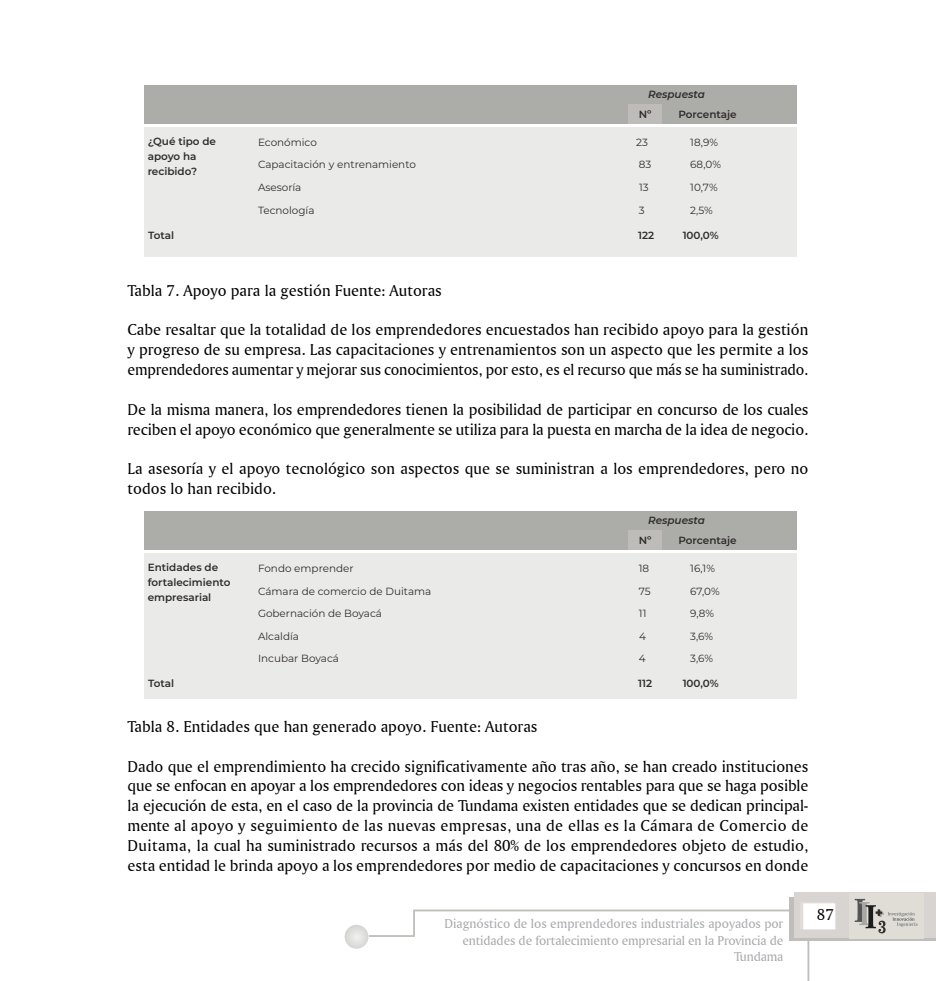
<style>
.page{position:relative;width:936px;height:981px;background:#fff}
.page>*{position:absolute;margin:0;border:0;box-sizing:border-box;transform-origin:0 0}
.t1{font:16.5px/19.8px "Amerigo BT Roman A";letter-spacing:-.01em;color:#000;text-align:justify}
.t2{font:13.5px/16.2px "Amerigo BT Roman A";letter-spacing:-.01em;color:#a7a9ac;text-align:right}
.t3{font:10.35px "Montserrat";color:#2f2d2c}
.t4{font:600 10.35px/15px "Montserrat";color:#2f2d2c}
.t5{font:italic 600 10.35px "Montserrat";color:#2f2d2c}
</style>
<div class="page">
<svg style="left:367px;top:909px;width:443px;height:71px"></svg>
<svg style="left:789px;top:897px;width:146px;height:43px"></svg>
<div style="left:794px;top:891px;width:141px;height:46px;background:#d7d4d2"></div>
<div style="left:848px;top:893px;width:75px;height:45px;background:#e0ddd7"></div>
<svg style="left:854px;top:898px;width:63px;height:35px"></svg>
<div style="left:799px;top:901px;width:34px;height:26px;background:#e0ddd7"></div>
<svg style="left:344px;top:924px;width:24px;height:24px"></svg>
<div style="left:803px;top:903px;width:32px;height:26px;background:#fff;border:2px solid #fff"></div>
<div style="left:144px;top:85px;width:652px;height:38px;background:#acaca9"></div>
<div style="left:628px;top:104px;width:34px;height:19px;background:#bdbcb8"></div>
<div style="left:144px;top:127px;width:652px;height:129px;background:#eaeae8"></div>
<div style="left:144px;top:511px;width:652px;height:38px;background:#acaca9"></div>
<div style="left:628px;top:530px;width:34px;height:19px;background:#bdbcb8"></div>
<div style="left:144px;top:552px;width:652px;height:146px;background:#eaeae8"></div>
<p class="t5" style="left:648px;top:87px;width:58px">Respuesta</p>
<p class="t4" style="left:638px;top:107px;width:14px">Nº</p>
<p class="t4" style="left:678px;top:107px;width:60px">Porcentaje</p>
<p class="t4" style="left:148px;top:133px;width:70px">¿Qué tipo de apoyo ha recibido?</p>
<p class="t3" style="left:258px;top:135px;width:60px">Económico</p>
<p class="t3" style="left:636px;top:135px;width:13px">23</p>
<p class="t3" style="left:690px;top:135px;width:29px">18,9%</p>
<p class="t3" style="left:258px;top:158px;width:159px">Capacitación y entrenamiento</p>
<p class="t3" style="left:639px;top:158px;width:14px">83</p>
<p class="t3" style="left:690px;top:158px;width:32px">68,0%</p>
<p class="t3" style="left:258px;top:180px;width:45px">Asesoría</p>
<p class="t3" style="left:639px;top:180px;width:11px">13</p>
<p class="t3" style="left:690px;top:180px;width:29px">10,7%</p>
<p class="t3" style="left:258px;top:203px;width:58px">Tecnología</p>
<p class="t3" style="left:639px;top:203px;width:7px">3</p>
<p class="t3" style="left:690px;top:203px;width:24px">2,5%</p>
<p class="t4" style="left:148px;top:228px;width:28px">Total</p>
<p class="t4" style="left:638px;top:228px;width:18px">122</p>
<p class="t4" style="left:682px;top:228px;width:38px">100,0%</p>
<p class="t1" style="left:128px;top:280px;width:316px">Tabla 7. Apoyo para la gestión Fuente: Autoras</p>
<p class="t1" style="left:128px;top:319px;width:682px">Cabe resaltar que la totalidad de los emprendedores encuestados han recibido apoyo para la gestión y progreso de su empresa. Las capacitaciones y entrenamientos son un aspecto que les permite a los emprendedores aumentar y mejorar sus conocimientos, por esto, es el recurso que más se ha suministrado.</p>
<p class="t1" style="left:128px;top:399px;width:682px">De la misma manera, los emprendedores tienen la posibilidad de participar en concurso de los cuales reciben el apoyo económico que generalmente se utiliza para la puesta en marcha de la idea de negocio.</p>
<p class="t1" style="left:128px;top:458px;width:682px">La asesoría y el apoyo tecnológico son aspectos que se suministran a los emprendedores, pero no todos lo han recibido.</p>
<p class="t5" style="left:648px;top:513px;width:58px">Respuesta</p>
<p class="t4" style="left:638px;top:532px;width:14px">Nº</p>
<p class="t4" style="left:678px;top:532px;width:60px">Porcentaje</p>
<p class="t4" style="left:148px;top:559px;width:84px">Entidades de fortalecimiento empresarial</p>
<p class="t3" style="left:258px;top:561px;width:97px">Fondo emprender</p>
<p class="t3" style="left:638px;top:561px;width:12px">18</p>
<p class="t3" style="left:690px;top:561px;width:26px">16,1%</p>
<p class="t3" style="left:258px;top:583px;width:175px">Cámara de comercio de Duitama</p>
<p class="t3" style="left:639px;top:583px;width:13px">75</p>
<p class="t3" style="left:690px;top:583px;width:31px">67,0%</p>
<p class="t3" style="left:258px;top:606px;width:126px">Gobernación de Boyacá</p>
<p class="t3" style="left:639px;top:606px;width:9px">11</p>
<p class="t3" style="left:690px;top:606px;width:25px">9,8%</p>
<p class="t3" style="left:258px;top:628px;width:43px">Alcaldía</p>
<p class="t3" style="left:639px;top:628px;width:8px">4</p>
<p class="t3" style="left:690px;top:628px;width:24px">3,6%</p>
<p class="t3" style="left:258px;top:651px;width:82px">Incubar Boyacá</p>
<p class="t3" style="left:639px;top:651px;width:8px">4</p>
<p class="t3" style="left:690px;top:651px;width:24px">3,6%</p>
<p class="t4" style="left:148px;top:674px;width:28px">Total</p>
<p class="t4" style="left:638px;top:674px;width:15px">112</p>
<p class="t4" style="left:682px;top:674px;width:38px">100,0%</p>
<p class="t1" style="left:128px;top:715px;width:411px">Tabla 8. Entidades que han generado apoyo. Fuente: Autoras</p>
<p class="t1" style="left:128px;top:755px;width:682px">Dado que el emprendimiento ha crecido significativamente año tras año, se han creado instituciones que se enfocan en apoyar a los emprendedores con ideas y negocios rentables para que se haga posible la ejecución de esta, en el caso de la provincia de Tundama existen entidades que se dedican principal&shy;mente al apoyo y seguimiento de las nuevas empresas, una de ellas es la Cámara de Comercio de Duitama, la cual ha suministrado recursos a más del 80% de los emprendedores objeto de estudio, esta entidad le brinda apoyo a los emprendedores por medio de capacitaciones y concursos en donde</p>
<p class="t2" style="left:444px;top:915px;width:340px">Diagnóstico de los emprendedores industriales apoyados por entidades de fortalecimiento empresarial en la Provincia de<br>Tundama</p>
<p class="t1" style="left:816px;top:904px;width:18px">87</p>
</div>
